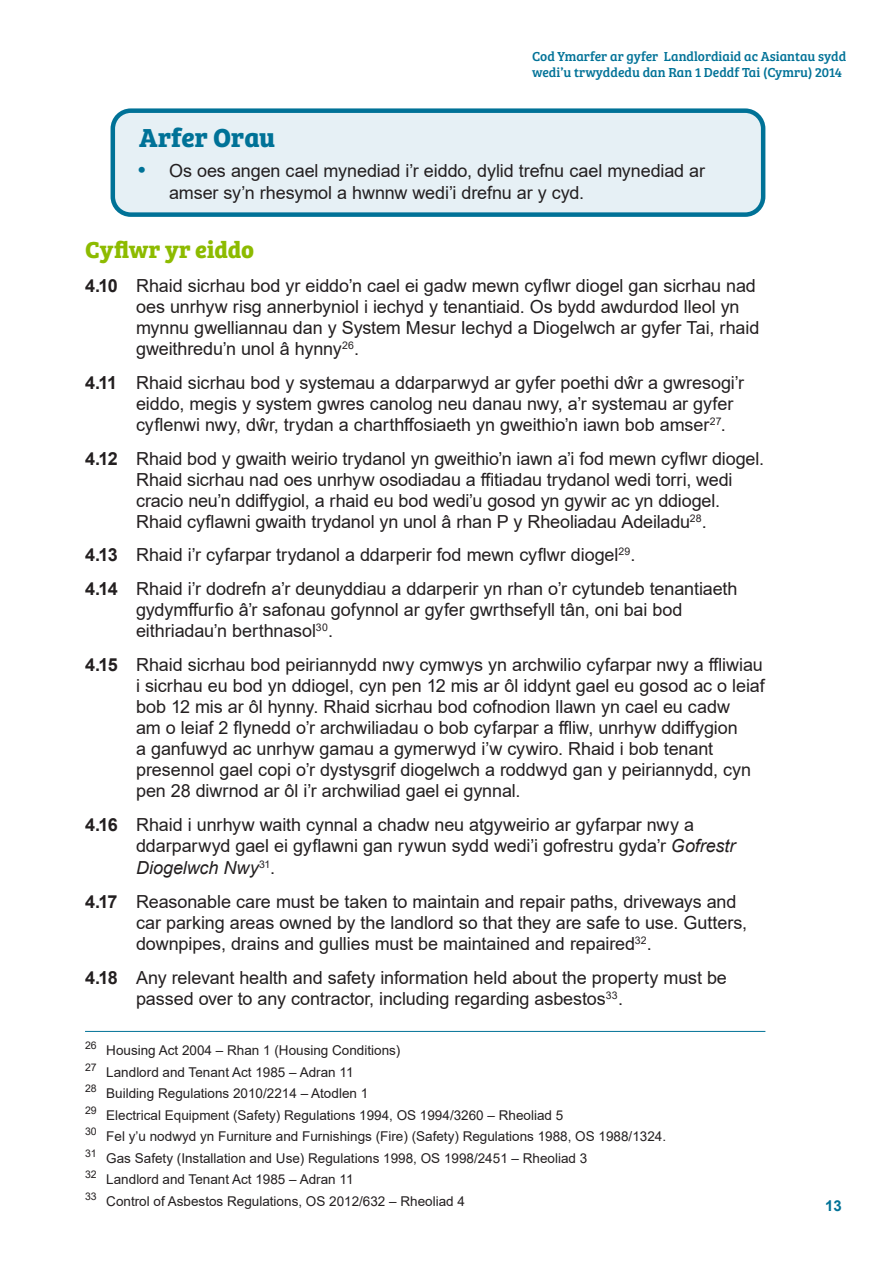
<style>
.page{position:relative;width:893px;height:1263px;background:#fff}
.page>*{position:absolute;margin:0;border:0;box-sizing:border-box;transform-origin:0 0}
.Best_Practice_headin{font:700 27px "Bree Serif";color:#007297}
.Sub_heading{font:700 24px "Bree Serif";color:#8dbb00}
.Body_text{font:18px/21px "Arial";letter-spacing:-.005em;color:#231f20}
.Best_practice_box_te{font:18px/21.8px "Arial";letter-spacing:-.005em;color:#231f20}
.t1{font:700 15px "Arial";color:#007297}
.Footnote{font:13.5px "Arial";color:#231f20}
.t2{font:13.5px/16.2px "Bree Serif";color:#007297}
.s1{font-weight:700;font-size:21px;color:#007297}
.s2{font-weight:700}
.s3{font-style:italic}
</style>
<div class="page">
<div style="left:113px;top:111px;width:650px;height:104px;background:#e6f0f5;border-radius:18px"></div>
<div style="left:111px;top:108px;width:654px;height:109px;border:4px solid #007297;border-radius:18px"></div>
<hr style="left:85px;top:1031px;width:680px;height:1px;background:#007297">
<p class="t2" style="left:532px;top:47px;width:316px">Cod Ymarfer ar gyfer Landlordiaid ac Asiantau sydd wedi’u trwyddedu dan Ran 1 Deddf Tai (Cymru) 2014</p>
<h2 class="Best_Practice_headin" style="left:139px;top:117px;width:138px">Arfer Orau</h2>
<p class="Best_practice_box_te" style="left:169px;top:160px;width:538px;text-indent:-31px"><span class="s1">•</span> Os oes angen cael mynediad i’r eiddo, dylid trefnu cael mynediad ar amser sy’n rhesymol a hwnnw wedi’i drefnu ar y cyd.</p>
<h1 class="Sub_heading" style="left:85px;top:231px;width:171px">Cyflwr yr eiddo</h1>
<p class="Body_text" style="left:136px;top:275px;width:625px;text-indent:-51px"><span class="s2">4.10</span> Rhaid sicrhau bod yr eiddo’n cael ei gadw mewn cyflwr diogel gan sicrhau nad oes unrhyw risg annerbyniol i iechyd y tenantiaid. Os bydd awdurdod lleol yn mynnu gwelliannau dan y System Mesur Iechyd a Diogelwch ar gyfer Tai, rhaid gweithredu’n unol â hynny<sup>26</sup>.</p>
<p class="Body_text" style="left:136px;top:372px;width:610px;text-indent:-51px"><span class="s2">4.11</span> Rhaid sicrhau bod y systemau a ddarparwyd ar gyfer poethi dŵr a gwresogi’r eiddo, megis y system gwres canolog neu danau nwy, a’r systemau ar gyfer cyflenwi nwy, dŵr, trydan a charthffosiaeth yn gweithio’n iawn bob amser<sup>27</sup>.</p>
<p class="Body_text" style="left:136px;top:448px;width:629px;text-indent:-51px"><span class="s2">4.12</span> Rhaid bod y gwaith weirio trydanol yn gweithio’n iawn a’i fod mewn cyflwr diogel.<br>Rhaid sicrhau nad oes unrhyw osodiadau a ffitiadau trydanol wedi torri, wedi cracio neu’n ddiffygiol, a rhaid eu bod wedi’u gosod yn gywir ac yn ddiogel.<br>Rhaid cyflawni gwaith trydanol yn unol â rhan P y Rheoliadau Adeiladu<sup>28</sup>.</p>
<p class="Body_text" style="left:85px;top:544px;width:552px"><span class="s2">4.13</span> Rhaid i’r cyfarpar trydanol a ddarperir fod mewn cyflwr diogel<sup>29</sup>.</p>
<p class="Body_text" style="left:136px;top:578px;width:603px;text-indent:-51px"><span class="s2">4.14</span> Rhaid i’r dodrefn a’r deunyddiau a ddarperir yn rhan o’r cytundeb tenantiaeth gydymffurfio â’r safonau gofynnol ar gyfer gwrthsefyll tân, oni bai bod eithriadau’n berthnasol<sup>30</sup>.</p>
<p class="Body_text" style="left:136px;top:654px;width:630px;text-indent:-51px"><span class="s2">4.15</span> Rhaid sicrhau bod peiriannydd nwy cymwys yn archwilio cyfarpar nwy a ffliwiau i sicrhau eu bod yn ddiogel, cyn pen 12 mis ar ôl iddynt gael eu gosod ac o leiaf bob 12 mis ar ôl hynny. Rhaid sicrhau bod cofnodion llawn yn cael eu cadw<br>am o leiaf 2 flynedd o’r archwiliadau o bob cyfarpar a ffliw, unrhyw ddiffygion<br>a ganfuwyd ac unrhyw gamau a gymerwyd i’w cywiro. Rhaid i bob tenant presennol gael copi o’r dystysgrif diogelwch a roddwyd gan y peiriannydd, cyn pen 28 diwrnod ar ôl i’r archwiliad gael ei gynnal.</p>
<p class="Body_text" style="left:136px;top:813px;width:601px;line-height:21.8px;text-indent:-51px"><span class="s2">4.16</span> Rhaid i unrhyw waith cynnal a chadw neu atgyweirio ar gyfarpar nwy a ddarparwyd gael ei gyflawni gan rywun sydd wedi’i gofrestru gyda’r <span class="s3">Gofrestr<br>Diogelwch Nwy</span><sup>31</sup>.</p>
<p class="Body_text" style="left:136px;top:891px;width:613px;text-indent:-51px"><span class="s2">4.17</span> Reasonable care must be taken to maintain and repair paths, driveways and car parking areas owned by the landlord so that they are safe to use. Gutters, downpipes, drains and gullies must be maintained and repaired<sup>32</sup>.</p>
<p class="Body_text" style="left:136px;top:967px;width:592px;text-indent:-51px"><span class="s2">4.18</span> Any relevant health and safety information held about the property must be passed over to any contractor, including regarding asbestos<sup>33</sup>.</p>
<p class="Footnote" style="left:85px;top:1041px;width:317px"><sup>26</sup> Housing Act 2004 – Rhan 1 (Housing Conditions)</p>
<p class="Footnote" style="left:85px;top:1062px;width:270px"><sup>27</sup> Landlord and Tenant Act 1985 – Adran 11</p>
<p class="Footnote" style="left:85px;top:1084px;width:285px"><sup>28</sup> Building Regulations 2010/2214 – Atodlen 1</p>
<p class="Footnote" style="left:85px;top:1105px;width:480px"><sup>29</sup> Electrical Equipment (Safety) Regulations 1994, OS 1994/3260 – Rheoliad 5</p>
<p class="Footnote" style="left:85px;top:1127px;width:583px"><sup>30</sup> Fel y’u nodwyd yn Furniture and Furnishings (Fire) (Safety) Regulations 1988, OS 1988/1324.</p>
<p class="Footnote" style="left:85px;top:1148px;width:504px"><sup>31</sup> Gas Safety (Installation and Use) Regulations 1998, OS 1998/2451 – Rheoliad 3</p>
<p class="Footnote" style="left:85px;top:1170px;width:270px"><sup>32</sup> Landlord and Tenant Act 1985 – Adran 11</p>
<p class="Footnote" style="left:85px;top:1191px;width:381px"><sup>33</sup> Control of Asbestos Regulations, OS 2012/632 – Rheoliad 4</p>
<p class="t1" style="left:825px;top:1195px;width:18px">13</p>
</div>
